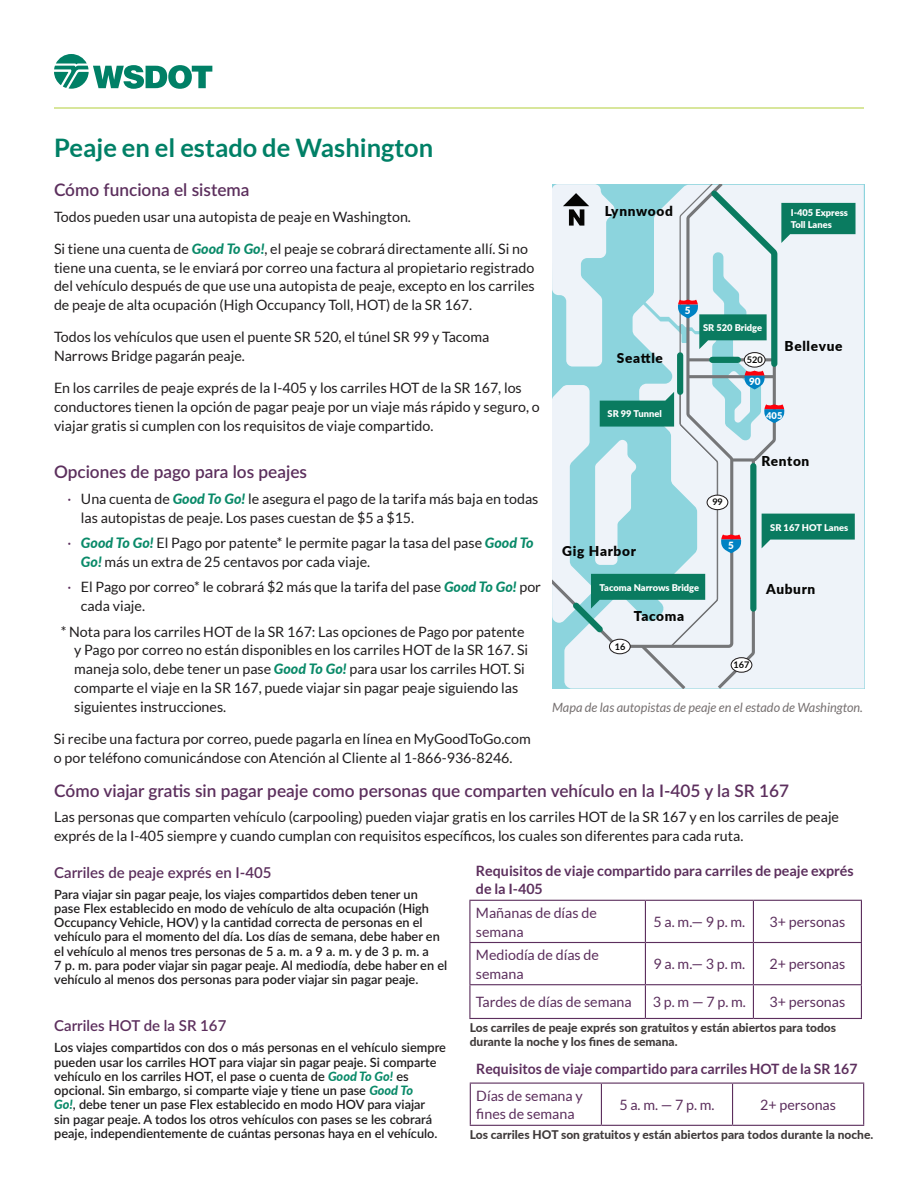
<style>
.page{position:relative;width:918px;height:1188px;background:#fff}
.page>*{position:absolute;margin:0;border:0;box-sizing:border-box;transform-origin:0 0}
.t1{font:700 25.5px "Lato";color:#008066}
.t2{font:600 17.25px "Lato";color:#5c2f5d}
.t3{font:600 15px "Lato";color:#5c2f5d}
.t4{font:14.25px/18.8px "Lato";color:#201d1e}
.t5{font:14.25px/18.8px "Lato";color:#5c2f5d}
.t6{font:700 14.25px/18.8px "Lato";color:#5c2f5d}
.t7{font:900 13.65px "Lato";letter-spacing:.05em;color:#050504}
.t8{font:600 12.75px/14.2px "Lato";color:#201d1e}
.t9{font:italic 12.75px "Lato";color:#767070}
.t10{font:800 12px/14.2px "Lato";color:#403b3b}
.t11{font:900 9.9px "Lato";color:#fff}
.t12{font:900 9.3px/11.1px "Lato";color:#fff}
.t13{font:700 9.15px "Lato";color:#050504}
.s1{font-weight:800;font-style:italic;color:#0a8a69}
.s2{color:#5c2f5d}
</style>
<div class="page">
<svg style="left:54px;top:54px;width:158px;height:35px"></svg>
<hr style="left:54px;top:108px;width:810px;height:1px;background:#b3cf38">
<div style="left:856px;top:185px;width:8px;height:503px;background:#eef3f9"></div>
<svg style="left:552px;top:184px;width:304px;height:504px;background:#c1dfe3"></svg>
<div style="left:731px;top:658px;width:21px;height:14px;background:#fff;border-radius:50%"></div>
<div style="left:731px;top:657px;width:21px;height:16px;border:1px solid #231f20;border-radius:50%"></div>
<div style="left:707px;top:495px;width:21px;height:15px;background:#fff;border-radius:50%"></div>
<div style="left:707px;top:495px;width:21px;height:15px;border:1px solid #231f20;border-radius:50%"></div>
<div style="left:609px;top:639px;width:21px;height:15px;background:#fff;border-radius:50%"></div>
<div style="left:609px;top:639px;width:22px;height:15px;border:1px solid #231f20;border-radius:50%"></div>
<div style="left:744px;top:353px;width:21px;height:14px;background:#fff;border-radius:50%"></div>
<div style="left:744px;top:352px;width:22px;height:16px;border:1px solid #231f20;border-radius:50%"></div>
<hr style="left:469px;top:900px;width:176px;height:1px;background:#5c2f5d">
<hr style="left:469px;top:901px;width:1px;height:41px;background:#5c2f5d">
<hr style="left:645px;top:900px;width:108px;height:1px;background:#5c2f5d">
<hr style="left:645px;top:901px;width:1px;height:41px;background:#5c2f5d">
<hr style="left:753px;top:900px;width:109px;height:1px;background:#5c2f5d">
<hr style="left:753px;top:901px;width:1px;height:41px;background:#5c2f5d">
<hr style="left:861px;top:901px;width:1px;height:41px;background:#5c2f5d">
<hr style="left:469px;top:942px;width:176px;height:1px;background:#5c2f5d">
<hr style="left:469px;top:943px;width:1px;height:41px;background:#5c2f5d">
<hr style="left:645px;top:942px;width:108px;height:1px;background:#5c2f5d">
<hr style="left:645px;top:943px;width:1px;height:41px;background:#5c2f5d">
<hr style="left:753px;top:942px;width:109px;height:1px;background:#5c2f5d">
<hr style="left:753px;top:943px;width:1px;height:41px;background:#5c2f5d">
<hr style="left:861px;top:943px;width:1px;height:41px;background:#5c2f5d">
<hr style="left:469px;top:984px;width:176px;height:1px;background:#5c2f5d">
<hr style="left:645px;top:984px;width:108px;height:1px;background:#5c2f5d">
<hr style="left:753px;top:984px;width:109px;height:1px;background:#5c2f5d">
<hr style="left:469px;top:985px;width:1px;height:33px;background:#5c2f5d">
<hr style="left:645px;top:985px;width:1px;height:33px;background:#5c2f5d">
<hr style="left:753px;top:985px;width:1px;height:33px;background:#5c2f5d">
<hr style="left:861px;top:985px;width:1px;height:33px;background:#5c2f5d">
<hr style="left:469px;top:1018px;width:176px;height:1px;background:#5c2f5d">
<hr style="left:645px;top:1018px;width:108px;height:1px;background:#5c2f5d">
<hr style="left:753px;top:1018px;width:109px;height:1px;background:#5c2f5d">
<hr style="left:470px;top:1083px;width:131px;height:1px;background:#5c2f5d">
<hr style="left:470px;top:1084px;width:1px;height:41px;background:#5c2f5d">
<hr style="left:601px;top:1083px;width:132px;height:1px;background:#5c2f5d">
<hr style="left:601px;top:1084px;width:1px;height:41px;background:#5c2f5d">
<hr style="left:733px;top:1083px;width:131px;height:1px;background:#5c2f5d">
<hr style="left:732px;top:1084px;width:1px;height:41px;background:#5c2f5d">
<hr style="left:863px;top:1084px;width:1px;height:41px;background:#5c2f5d">
<hr style="left:470px;top:1125px;width:131px;height:1px;background:#5c2f5d">
<hr style="left:601px;top:1125px;width:132px;height:1px;background:#5c2f5d">
<hr style="left:733px;top:1125px;width:131px;height:1px;background:#5c2f5d">
<h1 class="t1" style="left:54px;top:133px;width:381px">Peaje en el estado de Washington</h1>
<p class="t2" style="left:54px;top:177px;width:197px">Cómo funciona el sistema</p>
<p class="t4" style="left:54px;top:207px;width:359px">Todos pueden usar una autopista de peaje en Washington.</p>
<p class="t4" style="left:54px;top:239px;width:482px">Si tiene una cuenta de <span class="s1">Good To Go!</span>, el peaje se cobrará directamente allí. Si no tiene una cuenta, se le enviará por correo una factura al propietario registrado del vehículo después de que use una autopista de peaje, excepto en los carriles de peaje de alta ocupación (High Occupancy Toll, HOT) de la SR 167.</p>
<p class="t4" style="left:54px;top:328px;width:437px">Todos los vehículos que usen el puente SR 520, el túnel SR 99 y Tacoma<br>Narrows Bridge pagarán peaje.</p>
<p class="t4" style="left:54px;top:379px;width:487px">En los carriles de peaje exprés de la I-405 y los carriles HOT de la SR 167, los conductores tienen la opción de pagar peaje por un viaje más rápido y seguro, o viajar gratis si cumplen con los requisitos de viaje compartido.</p>
<p class="t2" style="left:54px;top:460px;width:255px">Opciones de pago para los peajes</p>
<p class="t4" style="left:81px;top:489px;width:459px;text-indent:-13px"><span class="s2">·</span> Una cuenta de <span class="s1">Good To Go!</span> le asegura el pago de la tarifa más baja en todas las autopistas de peaje. Los pases cuestan de $5 a $15.</p>
<p class="t4" style="left:81px;top:534px;width:454px;text-indent:-13px"><span class="s2">·</span> <span class="s1">Good To Go!</span> El Pago por patente* le permite pagar la tasa del pase <span class="s1">Good To<br>Go!</span> más un extra de 25 centavos por cada viaje.</p>
<p class="t4" style="left:81px;top:578px;width:462px;text-indent:-13px"><span class="s2">·</span> El Pago por correo* le cobrará $2 más que la tarifa del pase <span class="s1">Good To Go!</span> por cada viaje.</p>
<p class="t4" style="left:74px;top:622px;width:456px;text-indent:-13px">* Nota para los carriles HOT de la SR 167: Las opciones de Pago por patente y Pago por correo no están disponibles en los carriles HOT de la SR 167. Si maneja solo, debe tener un pase <span class="s1">Good To Go!</span> para usar los carriles HOT. Si comparte el viaje en la SR 167, puede viajar sin pagar peaje siguiendo las siguientes instrucciones.</p>
<p class="t4" style="left:54px;top:729px;width:478px">Si recibe una factura por correo, puede pagarla en línea en MyGoodToGo.com o por teléfono comunicándose con Atención al Cliente al 1-866-936-8246.</p>
<p class="t2" style="left:54px;top:778px;width:736px">Cómo viajar gratis sin pagar peaje como personas que comparten vehículo en la I-405 y la SR 167</p>
<p class="t4" style="left:54px;top:808px;width:786px">Las personas que comparten vehículo (carpooling) pueden viajar gratis en los carriles HOT de la SR 167 y en los carriles de peaje exprés de la I-405 siempre y cuando cumplan con requisitos específicos, los cuales son diferentes para cada ruta.</p>
<p class="t3" style="left:54px;top:861px;width:219px">Carriles de peaje exprés en I-405</p>
<p class="t8" style="left:54px;top:886px;width:395px">Para viajar sin pagar peaje, los viajes compartidos deben tener un<br>pase Flex establecido en modo de vehículo de alta ocupación (High Occupancy Vehicle, HOV) y la cantidad correcta de personas en el vehículo para el momento del día. Los días de semana, debe haber en el vehículo al menos tres personas de 5 a. m. a 9 a. m. y de 3 p. m. a<br>7 p. m. para poder viajar sin pagar peaje. Al mediodía, debe haber en el vehículo al menos dos personas para poder viajar sin pagar peaje.</p>
<p class="t3" style="left:54px;top:1015px;width:174px">Carriles HOT de la SR 167</p>
<p class="t8" style="left:54px;top:1040px;width:393px">Los viajes compartidos con dos o más personas en el vehículo siempre pueden usar los carriles HOT para viajar sin pagar peaje. Si comparte vehículo en los carriles HOT, el pase o cuenta de <span class="s1">Good To Go!</span> es opcional. Sin embargo, si comparte viaje y tiene un pase <span class="s1">Good To<br>Go!</span>, debe tener un pase Flex establecido en modo HOV para viajar<br>sin pagar peaje. A todos los otros vehículos con pases se les cobrará peaje, independientemente de cuántas personas haya en el vehículo.</p>
<p class="t7" style="left:605px;top:201px;width:70px">Lynnwood</p>
<p class="t12" style="left:791px;top:207px;width:59px">I-405 Express<br>Toll Lanes</p>
<p class="t11" style="left:685px;top:303px;width:7px">5</p>
<p class="t12" style="left:703px;top:322px;width:61px">SR 520 Bridge</p>
<p class="t7" style="left:785px;top:336px;width:59px">Bellevue</p>
<p class="t7" style="left:617px;top:348px;width:47px">Seattle</p>
<p class="t13" style="left:747px;top:353px;width:17px">520</p>
<p class="t11" style="left:749px;top:374px;width:13px">90</p>
<p class="t12" style="left:608px;top:408px;width:56px">SR 99 Tunnel</p>
<p class="t12" style="left:766px;top:409px;width:18px">405</p>
<p class="t7" style="left:762px;top:451px;width:49px">Renton</p>
<p class="t13" style="left:712px;top:495px;width:12px">99</p>
<p class="t12" style="left:770px;top:522px;width:79px">SR 167 HOT Lanes</p>
<p class="t11" style="left:728px;top:538px;width:7px">5</p>
<p class="t7" style="left:562px;top:541px;width:75px">Gig Harbor</p>
<p class="t7" style="left:766px;top:579px;width:51px">Auburn</p>
<p class="t12" style="left:600px;top:582px;width:101px">Tacoma Narrows Bridge</p>
<p class="t7" style="left:634px;top:606px;width:52px">Tacoma</p>
<p class="t13" style="left:615px;top:640px;width:12px">16</p>
<p class="t13" style="left:733px;top:658px;width:17px">167</p>
<p class="t9" style="left:552px;top:701px;width:312px">Mapa de las autopistas de peaje en el estado de Washington.</p>
<p class="t6" style="left:476px;top:861px;width:379px">Requisitos de viaje compartido para carriles de peaje exprés de la I-405</p>
<p class="t5" style="left:476px;top:903px;width:122px">Mañanas de días de semana</p>
<p class="t5" style="left:654px;top:913px;width:93px">5 a. m.— 9 p. m.</p>
<p class="t5" style="left:770px;top:913px;width:77px">3+ personas</p>
<p class="t5" style="left:476px;top:945px;width:125px">Mediodía de días de semana</p>
<p class="t5" style="left:654px;top:955px;width:93px">9 a. m.— 3 p. m.</p>
<p class="t5" style="left:770px;top:955px;width:77px">2+ personas</p>
<p class="t5" style="left:476px;top:993px;width:157px">Tardes de días de semana</p>
<p class="t5" style="left:653px;top:993px;width:94px">3 p. m — 7 p. m.</p>
<p class="t5" style="left:770px;top:993px;width:77px">3+ personas</p>
<p class="t10" style="left:470px;top:1020px;width:368px">Los carriles de peaje exprés son gratuitos y están abiertos para todos durante la noche y los fines de semana.</p>
<p class="t6" style="left:476px;top:1059px;width:383px">Requisitos de viaje compartido para carriles HOT de la SR 167</p>
<p class="t5" style="left:476px;top:1086px;width:108px">Días de semana y fines de semana</p>
<p class="t5" style="left:619px;top:1095px;width:97px">5 a. m. — 7 p. m.</p>
<p class="t5" style="left:760px;top:1095px;width:77px">2+ personas</p>
<p class="t10" style="left:470px;top:1127px;width:405px">Los carriles HOT son gratuitos y están abiertos para todos durante la noche.</p>
</div>
